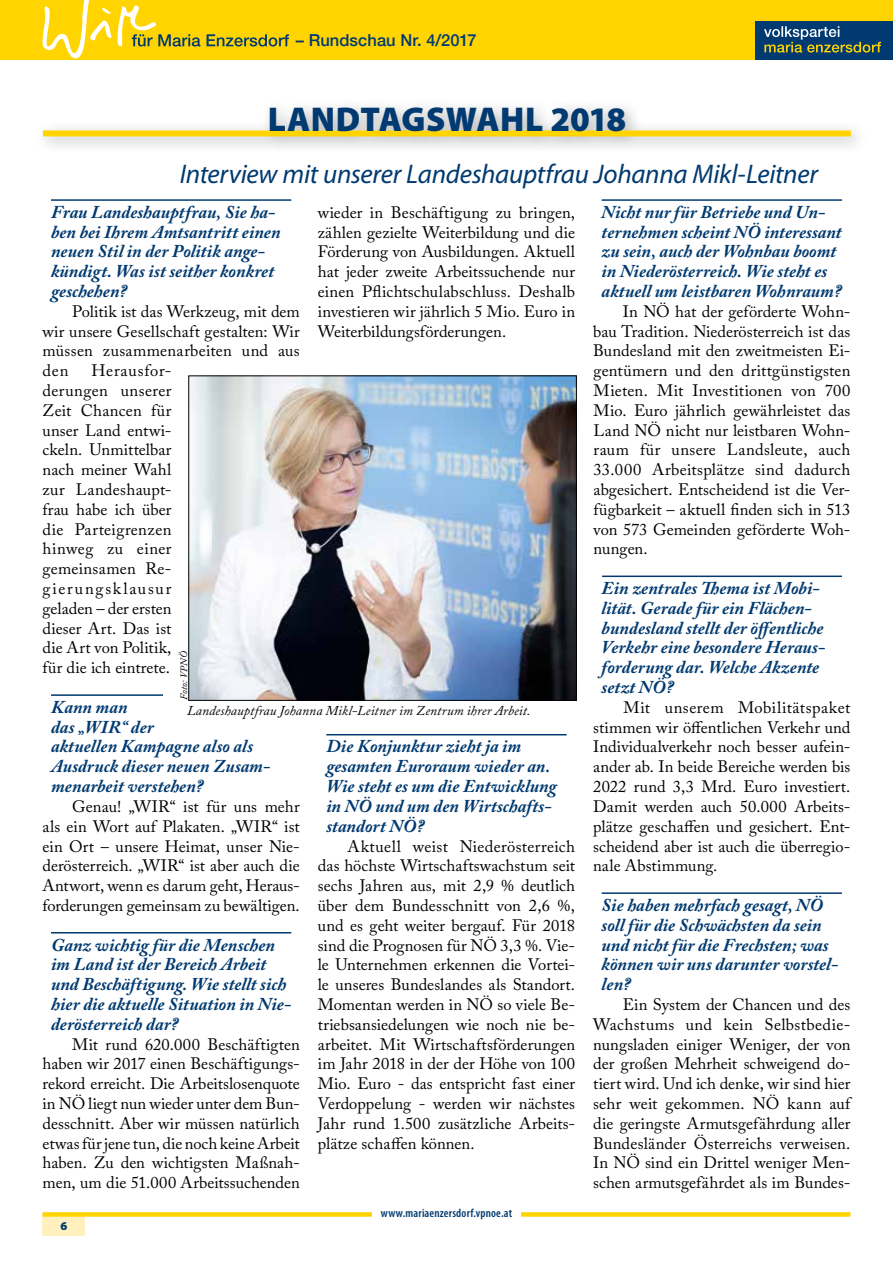
<style>
.page{position:relative;width:893px;height:1263px;background:#fff}
.page>*{position:absolute;margin:0;border:0;box-sizing:border-box;transform-origin:0 0}
.t1{font:900 34.5px "Myriad Pro";letter-spacing:.01em;color:#003a70}
.t2{font:italic 27px "Myriad Pro";letter-spacing:-.01em;color:#003a70}
.t3{font:italic 700 18px/19.8px "Adobe Caslon Pro";color:#003a70}
.t4{font:16.5px/19.8px "Adobe Caslon Pro";color:#000;text-align:justify}
.t5{font:500 16.5px "Helvetica Neue";letter-spacing:.005em;color:#003a70}
.t6{font:italic 13.5px "Adobe Caslon Pro";letter-spacing:.01em;color:#000}
.t7{font:600 condensed 12px "Myriad Pro";letter-spacing:.015em;color:#003a70}
.t8{font:900 12px "Myriad Pro";color:#003a70}
.t9{font:italic 9.75px "Adobe Caslon Pro";color:#000}
</style>
<div class="page">
<div style="left:0;top:0;width:893px;height:59px;background:#ffd400"></div>
<div style="left:755px;top:21px;width:138px;height:38px;background:#003a70"></div>
<svg style="left:764px;top:26px;width:117px;height:27px"></svg>
<svg style="left:41px;top:0;width:248px;height:60px"></svg>
<div style="left:43px;top:1214px;width:42px;height:21px;background:#fff0bd"></div>
<div style="left:43px;top:1212px;width:807px;height:5px;background:#ffd400"></div>
<div style="left:372px;top:1203px;width:149px;height:20px;background:#fff"></div>
<hr style="left:51px;top:199px;width:240px;height:2px;background:#003a70">
<hr style="left:51px;top:694px;width:112px;height:2px;background:#003a70">
<hr style="left:51px;top:932px;width:240px;height:1px;background:#003a70">
<hr style="left:326px;top:734px;width:241px;height:1px;background:#003a70">
<hr style="left:602px;top:199px;width:240px;height:2px;background:#003a70">
<hr style="left:602px;top:575px;width:240px;height:2px;background:#003a70">
<hr style="left:602px;top:892px;width:240px;height:2px;background:#003a70">
<div style="left:33px;top:98px;width:836px;height:57px;background:#000;opacity:.3"></div>
<div style="left:43px;top:130px;width:808px;height:6px;background:#ffd400"></div>
<img style="left:191px;top:378px;width:384px;height:321px">
<div style="left:189px;top:376px;width:388px;height:325px;border:1px solid #000"></div>
<p class="t5" style="left:296px;top:27px;width:182px">– Rundschau Nr. 4/2017</p>
<h1 class="t1" style="left:268px;top:96px;width:360px">LANDTAGSWAHL 2018</h1>
<h2 class="t2" style="left:180px;top:157px;width:640px">Interview mit unserer Landeshauptfrau Johanna Mikl-Leitner</h2>
<p class="t3" style="left:51px;top:202px;width:231px">Frau Landeshauptfrau, Sie ha&shy;ben bei Ihrem Amtsantritt einen neuen Stil in der Politik ange&shy;kündigt. Was ist seither konkret geschehen?</p>
<p class="t4" style="left:43px;top:301px;width:259px;text-indent:30px">Politik ist das Werkzeug, mit dem wir unsere Gesellschaft gestalten: Wir müssen zusammenarbeiten und aus den</p>
<p class="t4" style="left:318px;top:202px;width:259px">wieder in Beschäftigung zu bringen, zählen gezielte Weiterbildung und die Förderung von Ausbildungen. Aktuell hat jeder zweite Arbeitssuchende nur einen Pflichtschulabschluss. Deshalb investieren wir jährlich 5 Mio. Euro in Weiterbildungsförderungen.</p>
<p class="t4" style="left:43px;top:361px;width:130px;text-indent:49px">Herausfor&shy;derungen unserer Zeit Chancen für unser Land entwi&shy;ckeln. Unmittelbar nach meiner Wahl zur Landeshaupt&shy;frau habe ich über die Parteigrenzen hinweg zu einer gemeinsamen Re&shy;gierungsklausur geladen – der ersten dieser Art. Das ist die Art von Politik, für die ich eintrete.</p>
<p class="t3" style="left:51px;top:697px;width:221px">Kann man<br>das „WIR“ der<br>aktuellen Kampagne also als<br>Ausdruck dieser neuen Zusam&shy;menarbeit verstehen?</p>
<p class="t4" style="left:43px;top:796px;width:259px;text-indent:30px">Genau! „WIR“ ist für uns mehr als ein Wort auf Plakaten. „WIR“ ist ein Ort – unsere Heimat, unser Nie&shy;derösterreich. „WIR“ ist aber auch die Antwort, wenn es darum geht, Heraus&shy;forderungen gemeinsam zu bewältigen.</p>
<p class="t3" style="left:51px;top:934px;width:242px">Ganz wichtig für die Menschen im Land ist der Bereich Arbeit und Beschäftigung. Wie stellt sich hier die aktuelle Situation in Nie&shy;derösterreich dar?</p>
<p class="t4" style="left:43px;top:1034px;width:259px;text-indent:30px">Mit rund 620.000 Beschäftigten haben wir 2017 einen Beschäftigungs&shy;rekord erreicht. Die Arbeitslosenquote in NÖ liegt nun wieder unter dem Bun&shy;desschnitt. Aber wir müssen natürlich etwas für jene tun, die noch keine Arbeit haben. Zu den wichtigsten Maßnah&shy;men, um die 51.000 Arbeitssuchenden</p>
<p class="t9" style="left:178px;top:700px;width:50px;rotate:-90deg">Foto: VPNÖ</p>
<p class="t6" style="left:187px;top:702px;width:345px">Landeshauptfrau Johanna Mikl-Leitner im Zentrum ihrer Arbeit.</p>
<p class="t3" style="left:326px;top:736px;width:232px">Die Konjunktur zieht ja im gesamten Euroraum wieder an.<br>Wie steht es um die Entwicklung in NÖ und um den Wirtschafts&shy;standort NÖ?</p>
<p class="t4" style="left:318px;top:836px;width:259px;text-indent:30px">Aktuell weist Niederösterreich das höchste Wirtschaftswachstum seit sechs Jahren aus, mit 2,9 % deutlich über dem Bundesschnitt von 2,6 %, und es geht weiter bergauf. Für 2018 sind die Prognosen für NÖ 3,3 %. Vie&shy;le Unternehmen erkennen die Vortei&shy;le unseres Bundeslandes als Standort.<br>Momentan werden in NÖ so viele Be&shy;triebsansiedelungen wie noch nie be&shy;arbeitet. Mit Wirtschaftsförderungen im Jahr 2018 in der der Höhe von 100<br>Mio. Euro - das entspricht fast einer Verdoppelung - werden wir nächstes Jahr rund 1.500 zusätzliche Arbeits&shy;plätze schaffen können.</p>
<p class="t8" style="left:60px;top:1218px;width:8px">6</p>
<p class="t7" style="left:381px;top:1206px;width:133px">www.mariaenzersdorf.vpnoe.at</p>
<p class="t3" style="left:602px;top:202px;width:241px">Nicht nur für Betriebe und Un&shy;ternehmen scheint NÖ interessant zu sein, auch der Wohnbau boomt in Niederösterreich. Wie steht es aktuell um leistbaren Wohnraum?</p>
<p class="t4" style="left:593px;top:301px;width:259px;text-indent:30px">In NÖ hat der geförderte Wohn&shy;bau Tradition. Niederösterreich ist das Bundesland mit den zweitmeisten Ei&shy;gentümern und den drittgünstigsten Mieten. Mit Investitionen von 700<br>Mio. Euro jährlich gewährleistet das Land NÖ nicht nur leistbaren Wohn&shy;raum für unsere Landsleute, auch 33.000 Arbeitsplätze sind dadurch abgesichert. Entscheidend ist die Ver&shy;fügbarkeit – aktuell finden sich in 513 von 573 Gemeinden geförderte Woh&shy;nungen.</p>
<p class="t3" style="left:602px;top:578px;width:225px">Ein zentrales Thema ist Mobi&shy;lität. Gerade für ein Flächen&shy;bundesland stellt der öffentliche<br>Verkehr eine besondere Heraus&shy;forderung dar. Welche Akzente setzt NÖ?</p>
<p class="t4" style="left:593px;top:697px;width:259px;text-indent:30px">Mit unserem Mobilitätspaket stimmen wir öffentlichen Verkehr und Individualverkehr noch besser aufein&shy;ander ab. In beide Bereiche werden bis 2022 rund 3,3 Mrd. Euro investiert.<br>Damit werden auch 50.000 Arbeits&shy;plätze geschaffen und gesichert. Ent&shy;scheidend aber ist auch die überregio&shy;nale Abstimmung.</p>
<p class="t3" style="left:602px;top:895px;width:238px">Sie haben mehrfach gesagt, NÖ soll für die Schwächsten da sein und nicht für die Frechsten; was können wir uns darunter vorstel&shy;len?</p>
<p class="t4" style="left:593px;top:994px;width:259px;text-indent:30px">Ein System der Chancen und des Wachstums und kein Selbstbedie&shy;nungsladen einiger Weniger, der von der großen Mehrheit schweigend do&shy;tiert wird. Und ich denke, wir sind hier sehr weit gekommen. NÖ kann auf die geringste Armutsgefährdung aller Bundesländer Österreichs verweisen.<br>In NÖ sind ein Drittel weniger Men&shy;schen armutsgefährdet als im Bundes-</p>
</div>
